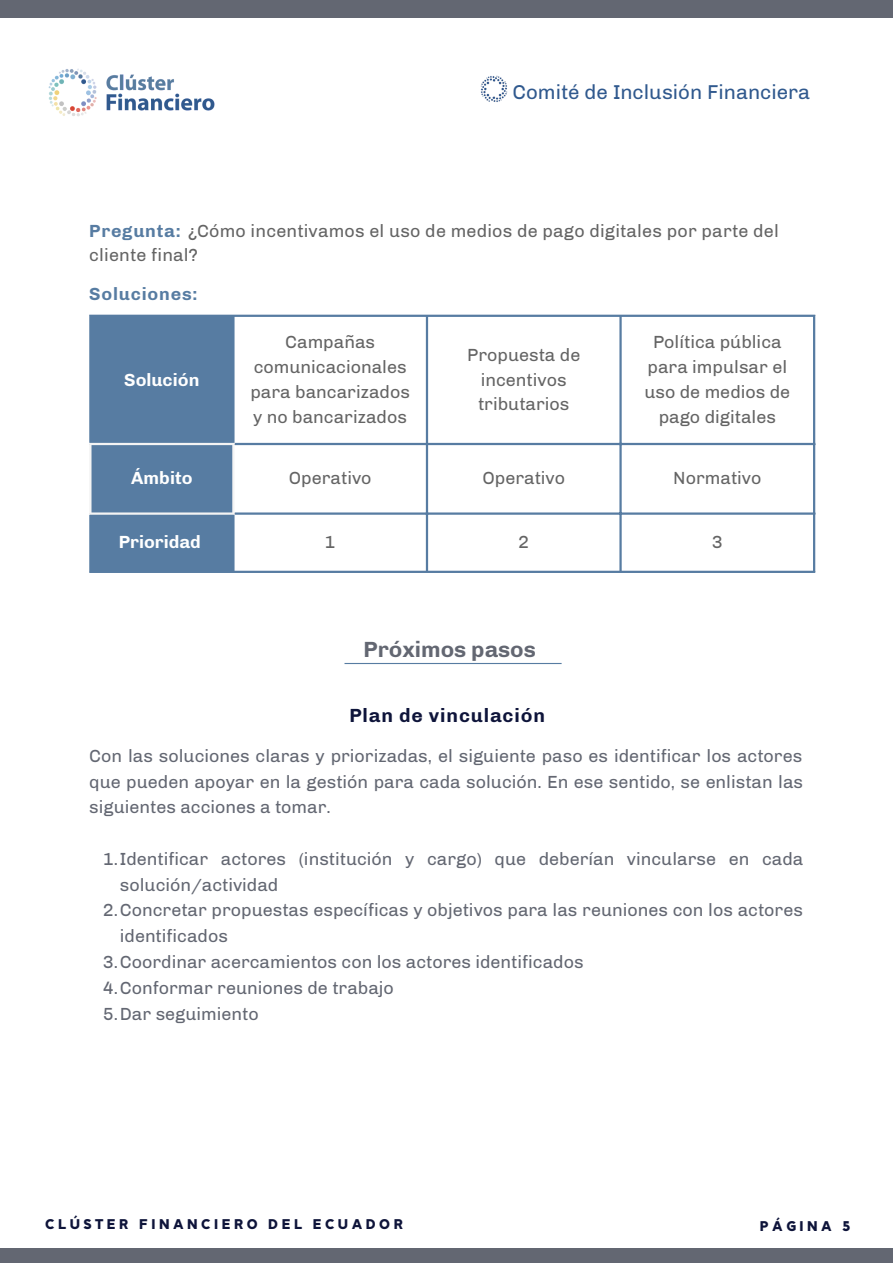
<style>
.page{position:relative;width:893px;height:1264px;background:#fff}
.page>*{position:absolute;margin:0;border:0;box-sizing:border-box;transform-origin:0 0}
.t1{font:700 22.5px "Chivo";color:#636772}
.t2{font:20.55px "Chivo";color:#30598e}
.t3{font:700 19.5px "Chivo";letter-spacing:.045em;color:#0e143a}
.t4{font:18px/25.8px "Chivo";color:#636772;text-align:justify}
.t5{font:18px/24.8px "Chivo";color:#646464;text-align:center}
.t6{font:700 18px "Chivo";color:#fff}
.t7{font:700 18px "Chivo";letter-spacing:.045em;color:#577ca2}
.t8{font:900 14.1px "Daikon";letter-spacing:.25em;color:#0e143a}
.s1{font-weight:700;color:#577ca2}
</style>
<div class="page">
<img style="left:48px;top:69px;width:167px;height:47px">
<div style="left:0;top:0;width:892px;height:18px;background:#636772"></div>
<img style="left:480px;top:75px;width:28px;height:27px">
<div style="left:0;top:1248px;width:892px;height:14px;background:#636772"></div>
<div style="left:91px;top:317px;width:141px;height:253px;background:#577ca2"></div>
<hr style="left:89px;top:317px;width:2px;height:126px;background:#577ca2">
<hr style="left:89px;top:514px;width:2px;height:56px;background:#577ca2">
<hr style="left:232px;top:317px;width:2px;height:126px;background:#577ca2">
<hr style="left:232px;top:514px;width:2px;height:56px;background:#577ca2">
<hr style="left:426px;top:317px;width:2px;height:253px;background:#577ca2">
<hr style="left:619px;top:317px;width:2px;height:253px;background:#577ca2">
<hr style="left:813px;top:317px;width:2px;height:253px;background:#577ca2">
<hr style="left:89px;top:315px;width:726px;height:2px;background:#577ca2">
<hr style="left:234px;top:443px;width:581px;height:2px;background:#577ca2">
<hr style="left:234px;top:512px;width:581px;height:2px;background:#577ca2">
<hr style="left:89px;top:570px;width:726px;height:3px;background:#577ca2">
<hr style="left:89px;top:445px;width:2px;height:67px;background:#f4f4f4">
<hr style="left:232px;top:445px;width:2px;height:67px;background:#f4f4f4">
<hr style="left:89px;top:443px;width:145px;height:2px;background:#f4f4f4">
<hr style="left:89px;top:512px;width:145px;height:2px;background:#f4f4f4">
<hr style="left:344px;top:663px;width:217px;height:1px;background:#577ca2">
<p class="t2" style="left:512px;top:80px;width:299px">Comité de Inclusión Financiera</p>
<p class="t5" style="left:89px;top:219px;width:691px;line-height:24.2px;text-align:left"><span class="s1">Pregunta:</span> ¿Cómo incentivamos el uso de medios de pago digitales por parte del cliente final?</p>
<p class="t7" style="left:89px;top:283px;width:110px">Soluciones:</p>
<p class="t6" style="left:124px;top:368px;width:77px">Solución</p>
<p class="t5" style="left:250px;top:330px;width:161px">Campañas comunicacionales para bancarizados y no bancarizados</p>
<p class="t5" style="left:467px;top:342px;width:115px">Propuesta de incentivos tributarios</p>
<p class="t5" style="left:644px;top:330px;width:147px">Política pública para impulsar el uso de medios de pago digitales</p>
<p class="t6" style="left:131px;top:467px;width:63px">Ámbito</p>
<p class="t5" style="left:289px;top:466px;width:84px">Operativo</p>
<p class="t5" style="left:482px;top:466px;width:84px">Operativo</p>
<p class="t5" style="left:673px;top:466px;width:90px">Normativo</p>
<p class="t6" style="left:119px;top:531px;width:83px">Prioridad</p>
<p class="t5" style="left:324px;top:530px;width:13px">1</p>
<p class="t5" style="left:518px;top:530px;width:13px">2</p>
<p class="t5" style="left:711px;top:530px;width:13px">3</p>
<p class="t1" style="left:363px;top:636px;width:174px">Próximos pasos</p>
<p class="t3" style="left:349px;top:704px;width:197px">Plan de vinculación</p>
<p class="t4" style="left:89px;top:742px;width:715px">Con las soluciones claras y priorizadas, el siguiente paso es identificar los actores que pueden apoyar en la gestión para cada solución. En ese sentido, se enlistan las siguientes acciones a tomar.</p>
<p class="t4" style="left:103px;top:845px;width:702px">1.Identificar actores (institución y cargo) que deberían vincularse en cada</p>
<p class="t4" style="left:120px;top:871px;width:160px">solución/actividad</p>
<p class="t4" style="left:103px;top:897px;width:701px">2.Concretar propuestas específicas y objetivos para las reuniones con los actores</p>
<p class="t4" style="left:120px;top:923px;width:110px">identificados</p>
<p class="t4" style="left:103px;top:949px;width:482px">3.Coordinar acercamientos con los actores identificados</p>
<p class="t4" style="left:103px;top:974px;width:292px">4.Conformar reuniones de trabajo</p>
<p class="t4" style="left:103px;top:1000px;width:157px">5.Dar seguimiento</p>
<p class="t8" style="left:45px;top:1216px;width:359px">CLÚSTER FINANCIERO DEL ECUADOR</p>
<p class="t8" style="left:759px;top:1218px;width:92px">PÁGINA 5</p>
</div>
